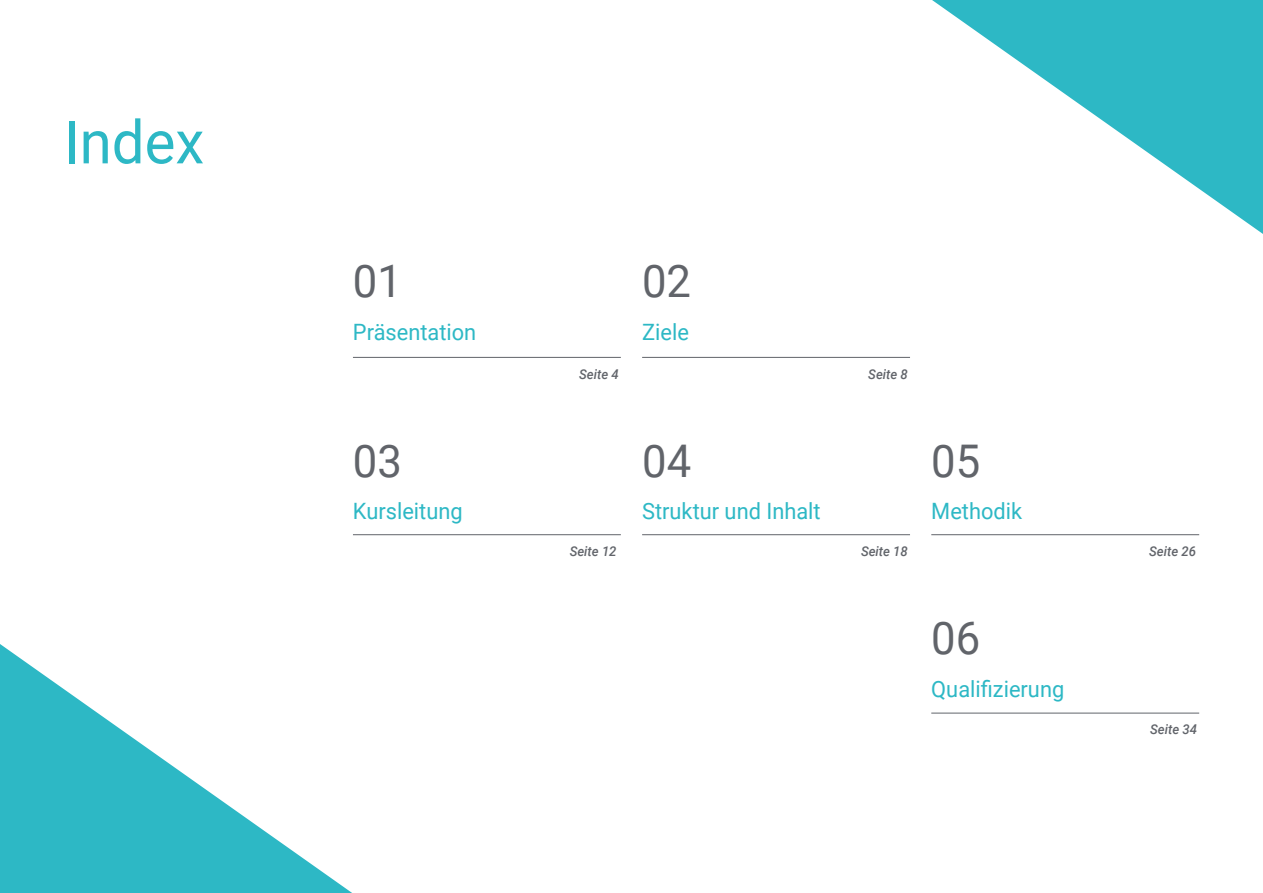
<style>
.page{position:relative;width:1263px;height:893px;background:#fff}
.page>*{position:absolute;margin:0;border:0;box-sizing:border-box;transform-origin:0 0}
.t1{font:60px "Roboto";color:#2db8c5}
.t2{font:45px "Roboto";color:#61646a}
.t3{font:22.5px "Roboto";color:#2db8c5}
.t4{font:italic 500 13.5px "Roboto";color:#61646a}
</style>
<div class="page">
<svg style="left:0;top:644px;width:352px;height:249px"></svg>
<svg style="left:932px;top:0;width:331px;height:234px"></svg>
<hr style="left:353px;top:357px;width:268px;height:1px;background:#61646a">
<hr style="left:931px;top:534px;width:268px;height:1px;background:#61646a">
<hr style="left:642px;top:357px;width:268px;height:1px;background:#61646a">
<hr style="left:931px;top:713px;width:268px;height:1px;background:#61646a">
<hr style="left:353px;top:534px;width:268px;height:1px;background:#61646a">
<hr style="left:642px;top:534px;width:268px;height:1px;background:#61646a">
<h1 class="t1" style="left:64px;top:100px;width:142px">Index</h1>
<h2 class="t2" style="left:353px;top:250px;width:51px">01</h2>
<p class="t3" style="left:353px;top:316px;width:125px">Präsentation</p>
<p class="t4" style="left:579px;top:364px;width:41px">Seite 4</p>
<h2 class="t2" style="left:642px;top:250px;width:51px">02</h2>
<p class="t3" style="left:642px;top:316px;width:48px">Ziele</p>
<h2 class="t2" style="left:353px;top:429px;width:51px">03</h2>
<h2 class="t2" style="left:642px;top:429px;width:51px">04</h2>
<p class="t3" style="left:353px;top:495px;width:111px">Kursleitung</p>
<p class="t3" style="left:642px;top:495px;width:180px">Struktur und Inhalt</p>
<p class="t4" style="left:570px;top:542px;width:48px">Seite 12</p>
<p class="t4" style="left:868px;top:364px;width:41px">Seite 8</p>
<p class="t4" style="left:861px;top:542px;width:48px">Seite 18</p>
<h2 class="t2" style="left:931px;top:429px;width:51px">05</h2>
<p class="t3" style="left:931px;top:495px;width:92px">Methodik</p>
<h2 class="t2" style="left:931px;top:607px;width:51px">06</h2>
<p class="t3" style="left:931px;top:673px;width:134px">Qualifizierung</p>
<p class="t4" style="left:1149px;top:542px;width:48px">Seite 26</p>
<p class="t4" style="left:1150px;top:720px;width:48px">Seite 34</p>
</div>
